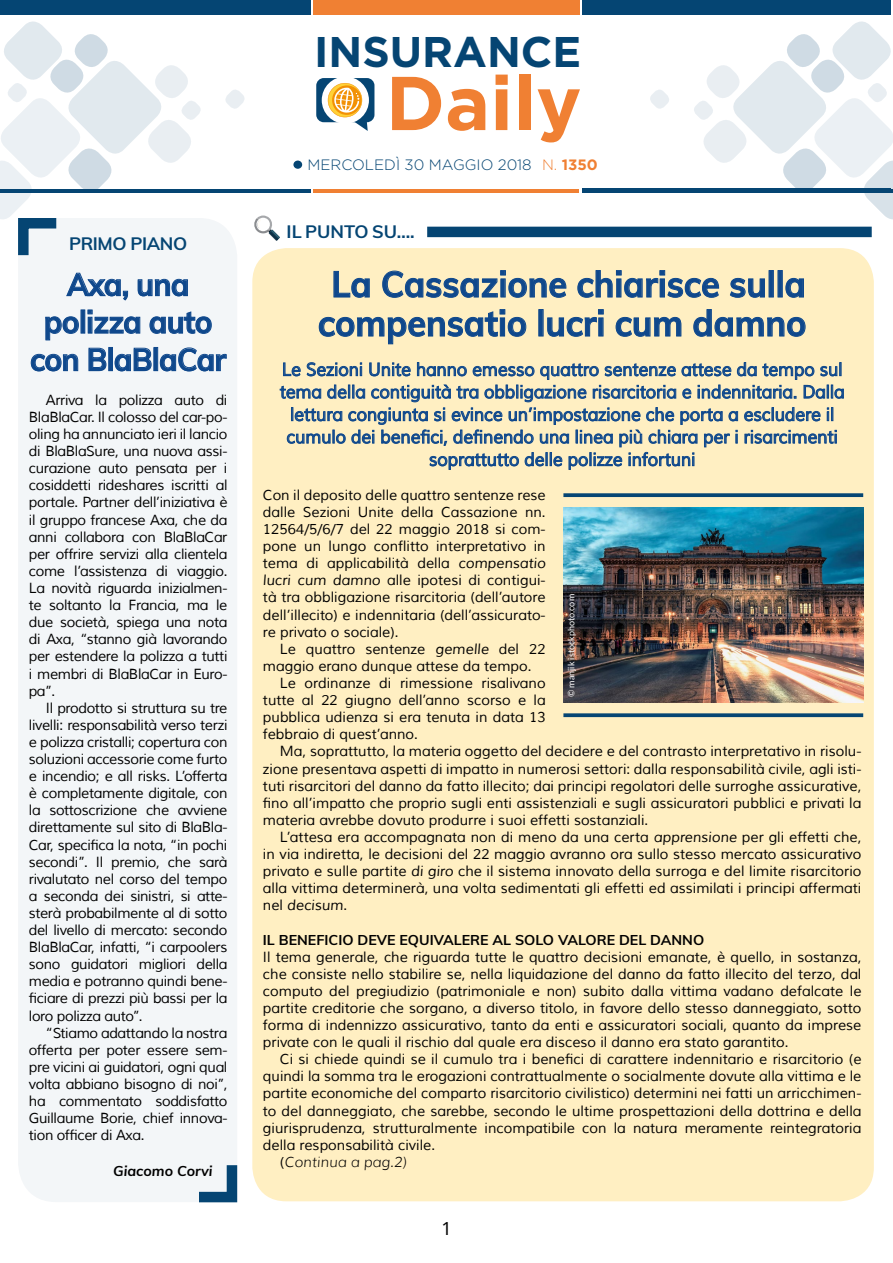
<style>
.page{position:relative;width:893px;height:1263px;background:#fff}
.page>*{position:absolute;margin:0;border:0;box-sizing:border-box;transform-origin:0 0}
.t1{font:700 76.05px "Gotham";color:#f08033}
.t2{font:700 42.9px "Gotham";color:#054573}
.t3{font:700 36px/39px "Muli";color:#0f488c;text-align:center;scale:.95 1}
.t4{font:700 31.5px/37.5px "Muli";letter-spacing:-.02em;color:#0f488c;text-align:center;scale:.95 1}
.t5{font:18px/22.5px "Muli";color:#0f488c;text-align:center;scale:.95 1}
.t6{font:700 18px "Muli";color:#054573}
.t7{font:700 18px "Muli";letter-spacing:-.025em;color:#054573}
.t8{font:18px "Noto Sans";color:#000}
.t9{font:300 15px "Gotham";color:#054573}
.t10{font:14.25px/17.1px "Muli";color:#000;text-align:justify}
.t11{font:700 14.25px "Muli";color:#000}
.t12{font:italic 300 14.25px "Muli";letter-spacing:.01em;color:#000}
.t13{font:italic 700 14.25px "Muli";color:#000}
.t14{font:italic 14.25px "Muli";color:#000}
.t15{font:9px "Lato";color:#fff}
.s1{color:#f08033}
.s2{font-weight:700;color:#f08033}
.s3{font-style:italic}
.s4{font-style:normal}
.s5{font-weight:400;font-style:normal}
</style>
<div class="page">
<div style="left:0;top:0;width:310px;height:15px;background:#054573"></div>
<div style="left:583px;top:0;width:308px;height:14px;background:#054573"></div>
<div style="left:313px;top:0;width:267px;height:15px;background:#f08033"></div>
<hr style="left:0;top:189px;width:310px;height:3px;background:#054573">
<hr style="left:583px;top:188px;width:308px;height:4px;background:#054573">
<hr style="left:314px;top:189px;width:265px;height:3px;background:#f08033">
<div style="left:316px;top:78px;width:58px;height:44px;background:#054573;border-radius:8px"></div>
<div style="left:322px;top:77px;width:47px;height:47px;background:#fff;border-radius:50%"></div>
<svg style="left:328px;top:83px;width:40px;height:48px"></svg>
<div style="left:293px;top:161px;width:9px;height:8px;background:#054573;border-radius:50%"></div>
<svg style="left:225px;top:90px;width:20px;height:19px"></svg>
<svg style="left:650px;top:90px;width:19px;height:19px"></svg>
<div style="left:18px;top:218px;width:219px;height:984px;background:#f3f6f8;border-radius:38px"></div>
<svg style="left:0;top:21px;width:203px;height:235px"></svg>
<svg style="left:199px;top:1165px;width:39px;height:38px"></svg>
<svg style="left:66px;top:272px;width:62px;height:29px"></svg>
<svg style="left:137px;top:279px;width:51px;height:18px"></svg>
<svg style="left:45px;top:316px;width:34px;height:25px"></svg>
<svg style="left:88px;top:310px;width:53px;height:24px"></svg>
<svg style="left:149px;top:311px;width:63px;height:23px"></svg>
<svg style="left:31px;top:354px;width:47px;height:18px"></svg>
<svg style="left:88px;top:347px;width:19px;height:24px"></svg>
<div style="left:108px;top:347px;width:5px;height:24px;border:1px solid #0f488c"></div>
<svg style="left:114px;top:347px;width:38px;height:25px"></svg>
<div style="left:154px;top:347px;width:4px;height:24px;border:1px solid #0f488c"></div>
<svg style="left:160px;top:347px;width:67px;height:25px"></svg>
<div style="left:252px;top:248px;width:622px;height:953px;background:#ffefc2;border-radius:34px"></div>
<svg style="left:691px;top:14px;width:202px;height:206px"></svg>
<svg style="left:333px;top:271px;width:37px;height:27px"></svg>
<svg style="left:382px;top:270px;width:185px;height:28px"></svg>
<svg style="left:577px;top:270px;width:142px;height:28px"></svg>
<svg style="left:730px;top:278px;width:35px;height:20px"></svg>
<div style="left:769px;top:270px;width:5px;height:27px;border:1px solid #0f488c"></div>
<div style="left:778px;top:270px;width:5px;height:27px;border:1px solid #0f488c"></div>
<svg style="left:785px;top:278px;width:19px;height:20px"></svg>
<svg style="left:319px;top:309px;width:208px;height:36px"></svg>
<svg style="left:547px;top:309px;width:57px;height:28px"></svg>
<svg style="left:615px;top:317px;width:67px;height:20px"></svg>
<svg style="left:693px;top:309px;width:113px;height:28px"></svg>
<svg style="left:279px;top:362px;width:565px;height:108px"></svg>
<div style="left:427px;top:227px;width:445px;height:10px;background:#054573"></div>
<img style="left:563px;top:507px;width:300px;height:196px">
<svg style="left:563px;top:493px;width:300px;height:4px"></svg>
<svg style="left:563px;top:713px;width:300px;height:4px"></svg>
<svg style="left:254px;top:216px;width:26px;height:25px"></svg>
<p class="t7" style="left:69px;top:230px;width:119px">PRIMO PIANO</p>
<h3 class="t4" style="left:30px;top:264px;width:208px">Axa, una polizza auto con BlaBlaCar</h3>
<p class="t10" style="left:29px;top:392px;width:200px;text-indent:17px">Arriva la polizza auto di BlaBlaCar. Il colosso del car-po&shy;oling ha annunciato ieri il lancio di BlaBlaSure, una nuova assi&shy;curazione auto pensata per i cosiddetti rideshares iscritti al portale. Partner dell’iniziativa è il gruppo francese Axa, che da anni collabora con BlaBlaCar per offrire servizi alla clientela come l’assistenza di viaggio.<br>La novità riguarda inizialmen&shy;te soltanto la Francia, ma le due società, spiega una nota di Axa, “stanno già lavorando per estendere la polizza a tutti i membri di BlaBlaCar in Euro&shy;pa”.</p>
<p class="t10" style="left:29px;top:699px;width:200px;text-indent:17px">Il prodotto si struttura su tre livelli: responsabilità verso terzi e polizza cristalli; copertura con soluzioni accessorie come furto e incendio; e all risks. L’offerta è completamente digitale, con la sottoscrizione che avviene direttamente sul sito di BlaBla-Car, specifica la nota, “in pochi secondi”. Il premio, che sarà rivalutato nel corso del tempo a seconda dei sinistri, si atte&shy;sterà probabilmente al di sotto del livello di mercato: secondo BlaBlaCar, infatti, “i carpoolers sono guidatori migliori della media e potranno quindi bene&shy;ficiare di prezzi più bassi per la loro polizza auto”.</p>
<p class="t10" style="left:29px;top:1024px;width:200px;text-indent:17px">“Stiamo adattando la nostra offerta per poter essere sem&shy;pre vicini ai guidatori, ogni qual volta abbiano bisogno di noi”, ha commentato soddisfatto Guillaume Borie, chief innova&shy;tion officer di Axa.</p>
<p class="t13" style="left:113px;top:1161px;width:101px">Giacomo Corvi</p>
<h2 class="t2" style="left:314px;top:27px;width:269px">INSURANCE</h2>
<h1 class="t1" style="left:386px;top:59px;width:197px">Daily</h1>
<p class="t9" style="left:308px;top:157px;width:292px">MERCOLEDÌ 30 MAGGIO 2018 <span class="s1">N.</span> <span class="s2">1350</span></p>
<p class="t6" style="left:287px;top:218px;width:130px">IL PUNTO SU….</p>
<h3 class="t3" style="left:318px;top:263px;width:516px">La Cassazione chiarisce sulla compensatio lucri cum damno</h3>
<p class="t5" style="left:280px;top:358px;width:596px">Le Sezioni Unite hanno emesso quattro sentenze attese da tempo sul tema della contiguità tra obbligazione risarcitoria e indennitaria. Dalla lettura congiunta si evince un’impostazione che porta a escludere il cumulo dei benefici, definendo una linea più chiara per i risarcimenti soprattutto delle polizze infortuni</p>
<p class="t10" style="left:263px;top:487px;width:284px">Con il deposito delle quattro sentenze rese dalle Sezioni Unite della Cassazione nn.<br>12564/5/6/7 del 22 maggio 2018 si com&shy;pone un lungo conflitto interpretativo in tema di applicabilità della <span class="s3">compensatio lucri cum damno</span> alle ipotesi di contigui&shy;tà tra obbligazione risarcitoria (dell’autore dell’illecito) e indennitaria (dell’assicurato&shy;re privato o sociale).</p>
<p class="t10" style="left:280px;top:641px;width:267px">Le quattro sentenze <span class="s3">gemelle</span> del 22</p>
<p class="t10" style="left:263px;top:658px;width:270px">maggio erano dunque attese da tempo.</p>
<p class="t10" style="left:280px;top:675px;width:267px">Le ordinanze di rimessione risalivano</p>
<p class="t10" style="left:263px;top:692px;width:284px">tutte al 22 giugno dell’anno scorso e la</p>
<p class="t10" style="left:263px;top:709px;width:284px">pubblica udienza si era tenuta in data 13</p>
<p class="t10" style="left:263px;top:726px;width:157px">febbraio di quest’anno.</p>
<p class="t10" style="left:280px;top:743px;width:583px">Ma, soprattutto, la materia oggetto del decidere e del contrasto interpretativo in risolu-</p>
<p class="t10" style="left:263px;top:760px;width:600px">zione presentava aspetti di impatto in numerosi settori: dalla responsabilità civile, agli isti-</p>
<p class="t10" style="left:263px;top:777px;width:600px">tuti risarcitori del danno da fatto illecito; dai principi regolatori delle surroghe assicurative,</p>
<p class="t10" style="left:263px;top:794px;width:600px">fino all’impatto che proprio sugli enti assistenziali e sugli assicuratori pubblici e privati la</p>
<p class="t10" style="left:263px;top:812px;width:387px">materia avrebbe dovuto produrre i suoi effetti sostanziali.</p>
<p class="t10" style="left:280px;top:829px;width:583px">L’attesa era accompagnata non di meno da una certa <span class="s3">apprensione</span> per gli effetti che,</p>
<p class="t10" style="left:263px;top:846px;width:600px">in via indiretta, le decisioni del 22 maggio avranno ora sullo stesso mercato assicurativo</p>
<p class="t10" style="left:263px;top:863px;width:600px">privato e sulle partite <span class="s3">di giro</span> che il sistema innovato della surroga e del limite risarcitorio</p>
<p class="t10" style="left:263px;top:880px;width:600px">alla vittima determinerà, una volta sedimentati gli effetti ed assimilati i principi affermati</p>
<p class="t14" style="left:263px;top:897px;width:86px"><span class="s4">nel</span> decisum<span class="s4">.</span></p>
<p class="t11" style="left:263px;top:929px;width:443px">IL BENEFICIO DEVE EQUIVALERE AL SOLO VALORE DEL DANNO</p>
<p class="t10" style="left:263px;top:948px;width:600px">Il tema generale, che riguarda tutte le quattro decisioni emanate, è quello, in sostanza, che consiste nello stabilire se, nella liquidazione del danno da fatto illecito del terzo, dal computo del pregiudizio (patrimoniale e non) subito dalla vittima vadano defalcate le partite creditorie che sorgano, a diverso titolo, in favore dello stesso danneggiato, sotto forma di indennizzo assicurativo, tanto da enti e assicuratori sociali, quanto da imprese private con le quali il rischio dal quale era disceso il danno era stato garantito.</p>
<p class="t10" style="left:280px;top:1051px;width:583px">Ci si chiede quindi se il cumulo tra i benefici di carattere indennitario e risarcitorio (e</p>
<p class="t10" style="left:263px;top:1068px;width:600px">quindi la somma tra le erogazioni contrattualmente o socialmente dovute alla vittima e le</p>
<p class="t10" style="left:263px;top:1085px;width:600px">partite economiche del comparto risarcitorio civilistico) determini nei fatti un arricchimen-</p>
<p class="t10" style="left:263px;top:1102px;width:600px">to del danneggiato, che sarebbe, secondo le ultime prospettazioni della dottrina e della</p>
<p class="t10" style="left:263px;top:1119px;width:600px">giurisprudenza, strutturalmente incompatibile con la natura meramente reintegratoria</p>
<p class="t10" style="left:263px;top:1136px;width:174px">della responsabilità civile.</p>
<p class="t12" style="left:280px;top:1153px;width:128px"><span class="s5">(</span>Continua a pag.2)</p>
<p class="t15" style="left:565px;top:697px;width:105px;rotate:-90deg">© manjik istockphoto.com</p>
<p class="t8" style="left:441px;top:1216px;width:12px">1</p>
</div>
